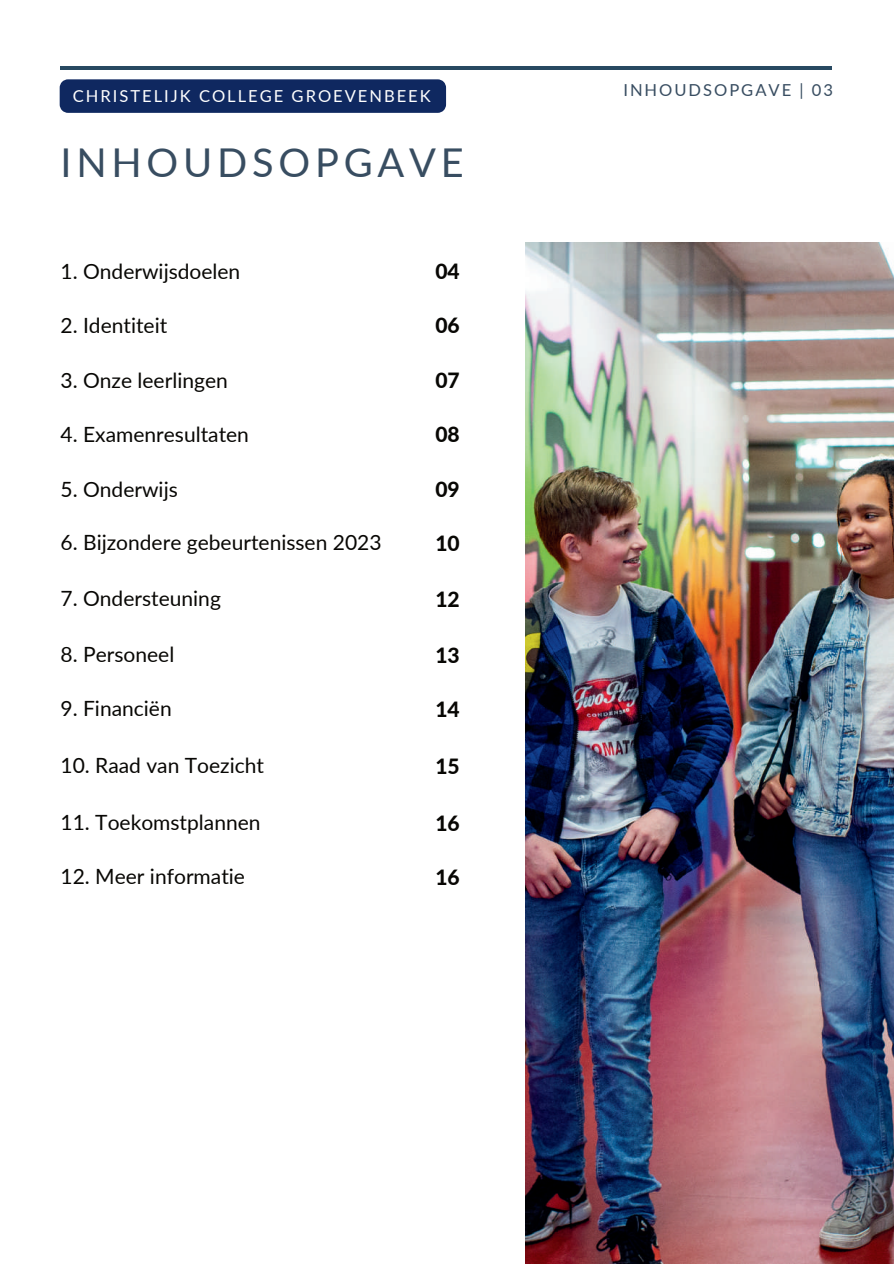
<style>
.page{position:relative;width:894px;height:1264px;background:#fff}
.page>*{position:absolute;margin:0;border:0;box-sizing:border-box;transform-origin:0 0}
.t1{font:39.75px "Lato";letter-spacing:.12em;color:#384d61}
.t2{font:21px "Lato";color:#080704}
.t3{font:800 21px "Lato";color:#080704}
.t4{font:16.5px "Lato";letter-spacing:.12em;color:#fff}
.t5{font:16.5px "Lato";letter-spacing:.12em;color:#384d61}
</style>
<div class="page">
<img style="left:525px;top:242px;width:368px;height:1021px">
<hr style="left:61px;top:66px;width:770px;height:4px;background:#284961">
<div style="left:60px;top:79px;width:386px;height:34px;background:#0f2860"></div>
<p class="t4" style="left:73px;top:84px;width:359px">CHRISTELIJK COLLEGE GROEVENBEEK</p>
<p class="t5" style="left:623px;top:79px;width:211px">INHOUDSOPGAVE | 03</p>
<h1 class="t1" style="left:61px;top:134px;width:404px">INHOUDSOPGAVE</h1>
<p class="t2" style="left:61px;top:256px;width:181px">1. Onderwijsdoelen</p>
<p class="t3" style="left:435px;top:255px;width:26px">04</p>
<p class="t2" style="left:61px;top:310px;width:108px">2. Identiteit</p>
<p class="t3" style="left:435px;top:310px;width:26px">06</p>
<p class="t2" style="left:61px;top:365px;width:169px">3. Onze leerlingen</p>
<p class="t3" style="left:435px;top:364px;width:26px">07</p>
<p class="t2" style="left:61px;top:419px;width:190px">4. Examenresultaten</p>
<p class="t3" style="left:435px;top:419px;width:26px">08</p>
<p class="t2" style="left:61px;top:474px;width:119px">5. Onderwijs</p>
<p class="t3" style="left:435px;top:473px;width:26px">09</p>
<p class="t2" style="left:61px;top:527px;width:322px">6. Bijzondere gebeurtenissen 2023</p>
<p class="t3" style="left:435px;top:528px;width:26px">10</p>
<p class="t2" style="left:61px;top:583px;width:162px">7. Ondersteuning</p>
<p class="t3" style="left:435px;top:583px;width:26px">12</p>
<p class="t2" style="left:61px;top:639px;width:115px">8. Personeel</p>
<p class="t3" style="left:435px;top:639px;width:26px">13</p>
<p class="t2" style="left:61px;top:693px;width:113px">9. Financiën</p>
<p class="t3" style="left:435px;top:693px;width:26px">14</p>
<p class="t2" style="left:61px;top:750px;width:205px">10. Raad van Toezicht</p>
<p class="t3" style="left:435px;top:750px;width:26px">15</p>
<p class="t2" style="left:61px;top:807px;width:201px">11. Toekomstplannen</p>
<p class="t3" style="left:435px;top:807px;width:26px">16</p>
<p class="t2" style="left:61px;top:861px;width:186px">12. Meer informatie</p>
<p class="t3" style="left:435px;top:861px;width:26px">16</p>
</div>
